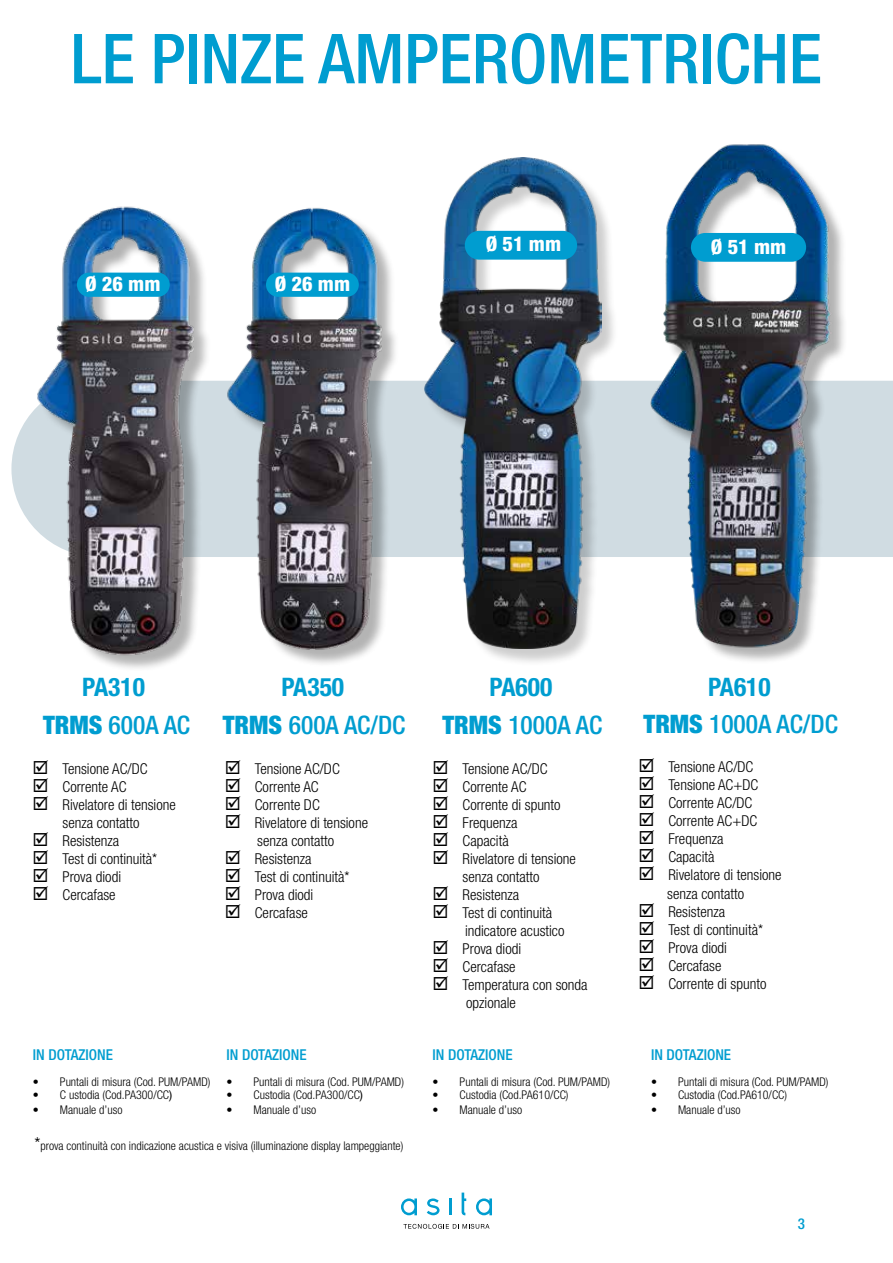
<style>
.page{position:relative;width:893px;height:1263px;background:#fff}
.page>*{position:absolute;margin:0;border:0;box-sizing:border-box;transform-origin:0 0}
.t1{font:500 condensed 69px "Helvetica Neue LT Std";color:#009dd0}
.t2{font:500 condensed 25.5px "Helvetica Neue LT Std";color:#009dd0}
.t3{font:700 condensed 25.5px "Helvetica Neue LT Std";color:#009dd0}
.t4{font:800 condensed 20.25px "Helvetica Neue LT Std";color:#fff}
.t5{font:300 condensed 15px/18px "Helvetica Neue LT Std";color:#000}
.t6{font:500 condensed 15px "Helvetica Neue LT Std";color:#009dd0}
.t7{font:300 condensed 12px "Helvetica Neue LT Std";color:#000}
.s1{font-weight:900}
.s2{font-weight:400;font-stretch:normal}
.s3{font-size:18px}
</style>
<div class="page">
<svg style="left:11px;top:381px;width:882px;height:176px;background:#d5dfe5"></svg>
<div style="left:427px;top:160px;width:192px;height:506px;background:#000;opacity:.2"></div>
<img style="left:424px;top:158px;width:178px;height:490px">
<div style="left:465px;top:231px;width:112px;height:29px;background:#009dd0;border-radius:14px"></div>
<div style="left:40px;top:209px;width:171px;height:463px;background:#000;opacity:.3"></div>
<img style="left:33px;top:206px;width:181px;height:454px">
<div style="left:77px;top:273px;width:93px;height:24px;background:#009dd0;border-radius:12px"></div>
<img style="left:224px;top:208px;width:177px;height:456px">
<div style="left:266px;top:273px;width:93px;height:24px;background:#009dd0;border-radius:12px"></div>
<img style="left:634px;top:144px;width:220px;height:511px">
<div style="left:691px;top:233px;width:115px;height:29px;background:#009dd0;border-radius:14px"></div>
<svg style="left:401px;top:1198px;width:16px;height:17px"></svg>
<svg style="left:427px;top:1198px;width:13px;height:17px"></svg>
<hr style="left:449px;top:1198px;width:3px;height:17px;background:#009dd0">
<svg style="left:462px;top:1192px;width:4px;height:23px"></svg>
<svg style="left:476px;top:1198px;width:16px;height:17px"></svg>
<svg style="left:403px;top:1224px;width:86px;height:5px"></svg>
<svg style="left:33px;top:645px;width:28px;height:27px"></svg>
<h1 class="t1" style="left:71px;top:18px;width:752px">LE PINZE AMPEROMETRICHE</h1>
<h3 class="t4" style="left:85px;top:271px;width:77px">Ø 26 mm</h3>
<h3 class="t4" style="left:275px;top:271px;width:77px">Ø 26 mm</h3>
<h3 class="t4" style="left:486px;top:232px;width:77px">Ø 51 mm</h3>
<h3 class="t4" style="left:711px;top:234px;width:77px">Ø 51 mm</h3>
<h2 class="t3" style="left:82px;top:672px;width:64px">PA310</h2>
<h2 class="t3" style="left:281px;top:672px;width:64px">PA350</h2>
<h2 class="t3" style="left:490px;top:672px;width:64px">PA600</h2>
<h2 class="t3" style="left:708px;top:672px;width:64px">PA610</h2>
<h2 class="t2" style="left:43px;top:709px;width:149px"><span class="s1">TRMS</span> 600A AC</h2>
<h2 class="t2" style="left:223px;top:709px;width:184px"><span class="s1">TRMS</span> 600A AC/DC</h2>
<h2 class="t2" style="left:643px;top:709px;width:196px"><span class="s1">TRMS</span> 1000A AC/DC</h2>
<h2 class="t2" style="left:442px;top:709px;width:161px"><span class="s1">TRMS</span> 1000A AC</h2>
<p class="t5" style="left:63px;top:759px;width:115px">Tensione AC/DC<br>Corrente AC<br>Rivelatore di tensione senza contatto<br>Resistenza<br>Test di continuità*<br>Prova diodi<br>Cercafase</p>
<p class="t5" style="left:255px;top:759px;width:115px">Tensione AC/DC<br>Corrente AC<br>Corrente DC<br>Rivelatore di tensione senza contatto<br>Resistenza<br>Test di continuità*<br>Prova diodi<br>Cercafase</p>
<p class="t5" style="left:667px;top:758px;width:116px">Tensione AC/DC<br>Tensione AC+DC<br>Corrente AC/DC<br>Corrente AC+DC<br>Frequenza<br>Capacità<br>Rivelatore di tensione senza contatto<br>Resistenza<br>Test di continuità*<br>Prova diodi<br>Cercafase<br>Corrente di spunto</p>
<p class="t5" style="left:463px;top:759px;width:126px">Tensione AC/DC<br>Corrente AC<br>Corrente di spunto<br>Frequenza<br>Capacità<br>Rivelatore di tensione senza contatto<br>Resistenza<br>Test di continuità indicatore acustico<br>Prova diodi<br>Cercafase<br>Temperatura con sonda opzionale</p>
<p class="t6" style="left:433px;top:1046px;width:82px">IN DOTAZIONE</p>
<p class="t7" style="left:433px;top:1074px;width:179px">• Puntali di misura (Cod. PUM/PAMD)</p>
<p class="t7" style="left:433px;top:1088px;width:138px">• Custodia (Cod.PA610/CC)</p>
<p class="t7" style="left:433px;top:1102px;width:91px">• Manuale d’uso</p>
<p class="t6" style="left:33px;top:1046px;width:82px">IN DOTAZIONE</p>
<p class="t7" style="left:33px;top:1074px;width:179px">• Puntali di misura (Cod. PUM/PAMD)</p>
<p class="t7" style="left:33px;top:1088px;width:141px">• C ustodia (Cod.PA300/CC<span class="s2">)</span></p>
<p class="t7" style="left:33px;top:1102px;width:91px">• Manuale d’uso</p>
<p class="t6" style="left:227px;top:1046px;width:82px">IN DOTAZIONE</p>
<p class="t7" style="left:227px;top:1074px;width:179px">• Puntali di misura (Cod. PUM/PAMD)</p>
<p class="t7" style="left:227px;top:1088px;width:138px">• Custodia (Cod.PA300/CC<span class="s2">)</span></p>
<p class="t7" style="left:227px;top:1102px;width:91px">• Manuale d’uso</p>
<p class="t6" style="left:651px;top:1046px;width:82px">IN DOTAZIONE</p>
<p class="t7" style="left:651px;top:1074px;width:179px">• Puntali di misura (Cod. PUM/PAMD)</p>
<p class="t7" style="left:651px;top:1088px;width:138px">• Custodia (Cod.PA610/CC)</p>
<p class="t7" style="left:651px;top:1102px;width:91px">• Manuale d’uso</p>
<p class="t7" style="left:34px;top:1139px;width:370px"><span class="s3">*</span>prova continuità con indicazione acustica e visiva (illuminazione display lampeggiante)</p>
<p class="t6" style="left:798px;top:1214px;width:9px">3</p>
</div>
